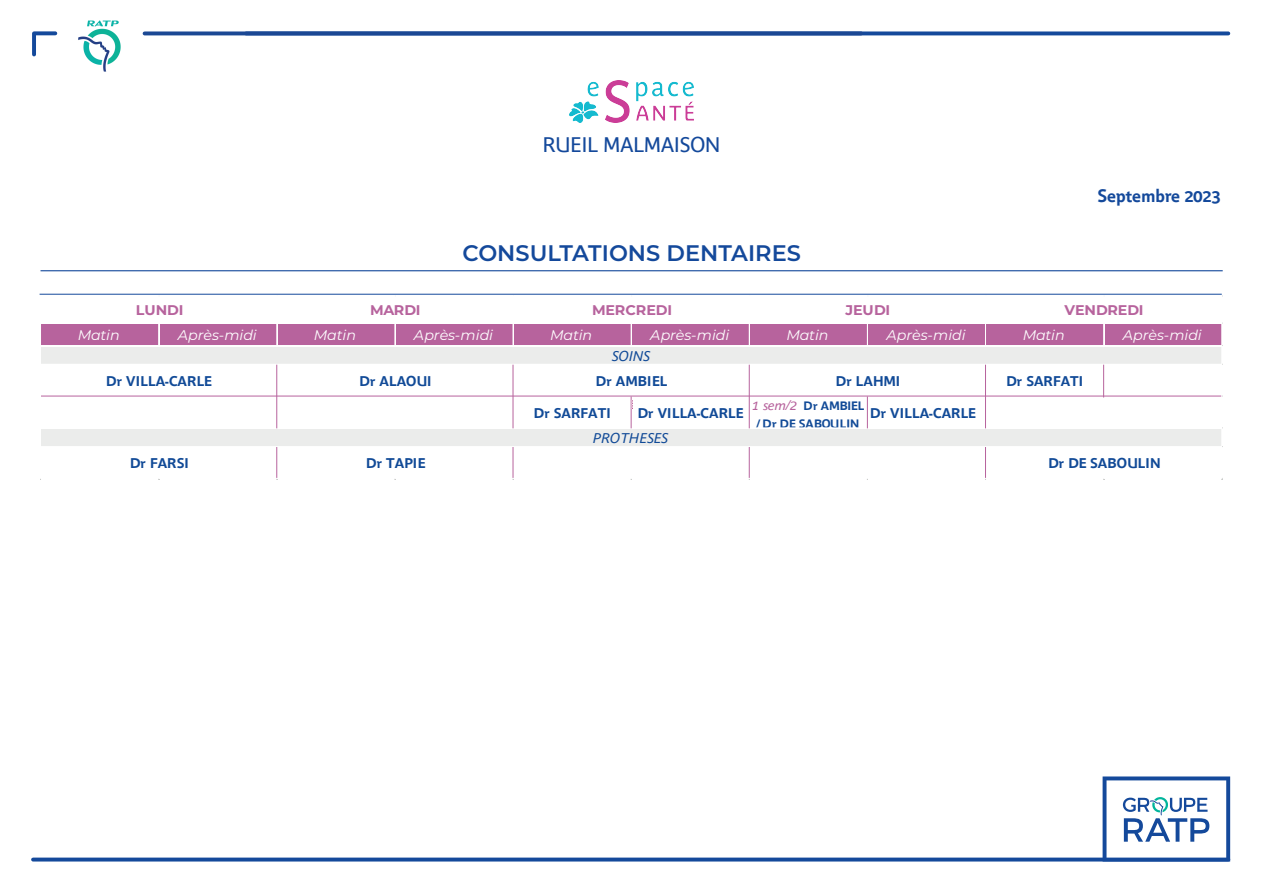
<style>
.page{position:relative;width:1263px;height:893px;background:#fff}
.page>*{position:absolute;margin:0;border:0;box-sizing:border-box;transform-origin:0 0}
.t1{font:600 22.5px "Montserrat";color:#14499b}
.t2{font:21px "Parisine Office";color:#14499b}
.t3{font:700 18px "Parisine Office";color:#14499b}
.t4{font:700 14.1px "Parisine Office";letter-spacing:.005em;color:#114a97}
.t5{font:italic 14.1px "Montserrat";letter-spacing:-.005em;color:#fff}
.t6{font:700 14.1px "Montserrat";letter-spacing:-.005em;color:#b7639d}
.t7{font:italic 14.1px "Parisine Office";letter-spacing:.005em;color:#114a97}
.t8{font:700 12.15px/17.9px "Parisine Office";letter-spacing:.005em;color:#114a97;text-align:center}
.s1{font-weight:400;font-style:italic;font-size:14.1px;color:#b7639d}
</style>
<div class="page">
<img style="left:570px;top:81px;width:123px;height:41px">
<svg style="left:861px;top:31px;width:367px;height:4px"></svg>
<hr style="left:33px;top:858px;width:1195px;height:3px;background:#14499b">
<svg style="left:1102px;top:776px;width:128px;height:85px"></svg>
<svg style="left:32px;top:31px;width:26px;height:26px"></svg>
<img style="left:78px;top:20px;width:43px;height:52px">
<svg style="left:145px;top:31px;width:716px;height:4px;fill:#1b4894"></svg>
<hr style="left:41px;top:270px;width:1182px;height:1px;background:#14499b">
<hr style="left:40px;top:294px;width:1182px;height:1px;background:#14499b">
<div style="left:41px;top:323px;width:1182px;height:23px;background:#b7639d"></div>
<div style="left:41px;top:346px;width:1182px;height:19px;background:#ebeceb"></div>
<div style="left:41px;top:428px;width:1182px;height:19px;background:#ebeceb"></div>
<hr style="left:41px;top:323px;width:1182px;height:1px;background:#fff">
<hr style="left:41px;top:345px;width:1182px;height:1px;background:#fff">
<hr style="left:41px;top:346px;width:1182px;height:1px;background:#fff">
<hr style="left:276px;top:297px;width:1px;height:49px;background:#fff">
<hr style="left:277px;top:297px;width:1px;height:49px;background:#fff">
<hr style="left:513px;top:297px;width:1px;height:49px;background:#fff">
<hr style="left:749px;top:297px;width:1px;height:49px;background:#fff">
<hr style="left:985px;top:297px;width:1px;height:49px;background:#fff">
<svg style="left:1103px;top:324px;width:2px;height:21px"></svg>
<hr style="left:41px;top:364px;width:1182px;height:1px;background:#fff">
<svg style="left:631px;top:324px;width:1px;height:21px"></svg>
<svg style="left:867px;top:324px;width:1px;height:21px"></svg>
<hr style="left:41px;top:396px;width:1181px;height:1px;background:#bfbfbf">
<hr style="left:41px;top:428px;width:1182px;height:1px;background:#fff">
<hr style="left:276px;top:365px;width:1px;height:63px;background:#b7639d">
<hr style="left:277px;top:365px;width:1px;height:63px;background:#bfbfbf">
<hr style="left:513px;top:365px;width:1px;height:63px;background:#bfbfbf">
<hr style="left:749px;top:365px;width:1px;height:63px;background:#bfbfbf">
<hr style="left:985px;top:365px;width:1px;height:63px;background:#bfbfbf">
<hr style="left:41px;top:446px;width:1182px;height:1px;background:#fff">
<hr style="left:41px;top:296px;width:1px;height:183px;background:#fff">
<svg style="left:158px;top:324px;width:2px;height:21px"></svg>
<hr style="left:276px;top:447px;width:1px;height:31px;background:#b7639d">
<hr style="left:277px;top:447px;width:1px;height:31px;background:#bfbfbf">
<svg style="left:395px;top:324px;width:1px;height:21px"></svg>
<hr style="left:513px;top:447px;width:1px;height:31px;background:#bfbfbf">
<hr style="left:631px;top:397px;width:1px;height:31px;background:#bfbfbf">
<hr style="left:749px;top:447px;width:1px;height:31px;background:#bfbfbf">
<hr style="left:867px;top:397px;width:1px;height:31px;background:#bfbfbf">
<hr style="left:985px;top:447px;width:1px;height:31px;background:#bfbfbf">
<hr style="left:1103px;top:365px;width:1px;height:32px;background:#b7639d">
<hr style="left:1104px;top:365px;width:1px;height:32px;background:#bfbfbf">
<hr style="left:1221px;top:296px;width:1px;height:183px;background:#fff">
<hr style="left:1222px;top:296px;width:1px;height:183px;background:#fff">
<h2 class="t2" style="left:543px;top:129px;width:179px">RUEIL MALMAISON</h2>
<h1 class="t1" style="left:462px;top:237px;width:340px">CONSULTATIONS DENTAIRES</h1>
<p class="t3" style="left:1097px;top:182px;width:125px">Septembre 2023</p>
<p class="t6" style="left:136px;top:299px;width:49px">LUNDI</p>
<p class="t6" style="left:370px;top:299px;width:52px">MARDI</p>
<p class="t6" style="left:592px;top:299px;width:81px">MERCREDI</p>
<p class="t6" style="left:845px;top:299px;width:46px">JEUDI</p>
<p class="t6" style="left:1064px;top:299px;width:81px">VENDREDI</p>
<p class="t5" style="left:78px;top:325px;width:44px">Matin</p>
<p class="t5" style="left:178px;top:325px;width:81px">Après-midi</p>
<p class="t5" style="left:314px;top:325px;width:44px">Matin</p>
<p class="t5" style="left:414px;top:325px;width:81px">Après-midi</p>
<p class="t5" style="left:550px;top:325px;width:44px">Matin</p>
<p class="t5" style="left:650px;top:325px;width:81px">Après-midi</p>
<p class="t5" style="left:786px;top:325px;width:44px">Matin</p>
<p class="t5" style="left:886px;top:325px;width:81px">Après-midi</p>
<p class="t5" style="left:1023px;top:325px;width:44px">Matin</p>
<p class="t5" style="left:1123px;top:325px;width:81px">Après-midi</p>
<p class="t4" style="left:1006px;top:371px;width:78px">Dr SARFATI</p>
<p class="t4" style="left:534px;top:402px;width:78px">Dr SARFATI</p>
<p class="t4" style="left:638px;top:402px;width:108px">Dr VILLA-CARLE</p>
<p class="t8" style="left:752px;top:396px;width:114px"><span class="s1">1 sem/2</span> Dr AMBIEL / Dr DE SABOULIN</p>
<p class="t4" style="left:870px;top:402px;width:108px">Dr VILLA-CARLE</p>
<p class="t7" style="left:612px;top:345px;width:40px">SOINS</p>
<p class="t4" style="left:360px;top:371px;width:73px">Dr ALAOUI</p>
<p class="t4" style="left:106px;top:371px;width:108px">Dr VILLA-CARLE</p>
<p class="t4" style="left:596px;top:371px;width:73px">Dr AMBIEL</p>
<p class="t4" style="left:836px;top:371px;width:66px">Dr LAHMI</p>
<p class="t7" style="left:593px;top:427px;width:77px">PROTHESES</p>
<p class="t4" style="left:130px;top:453px;width:60px">Dr FARSI</p>
<p class="t4" style="left:1048px;top:453px;width:114px">Dr DE SABOULIN</p>
<p class="t4" style="left:366px;top:453px;width:61px">Dr TAPIE</p>
</div>
